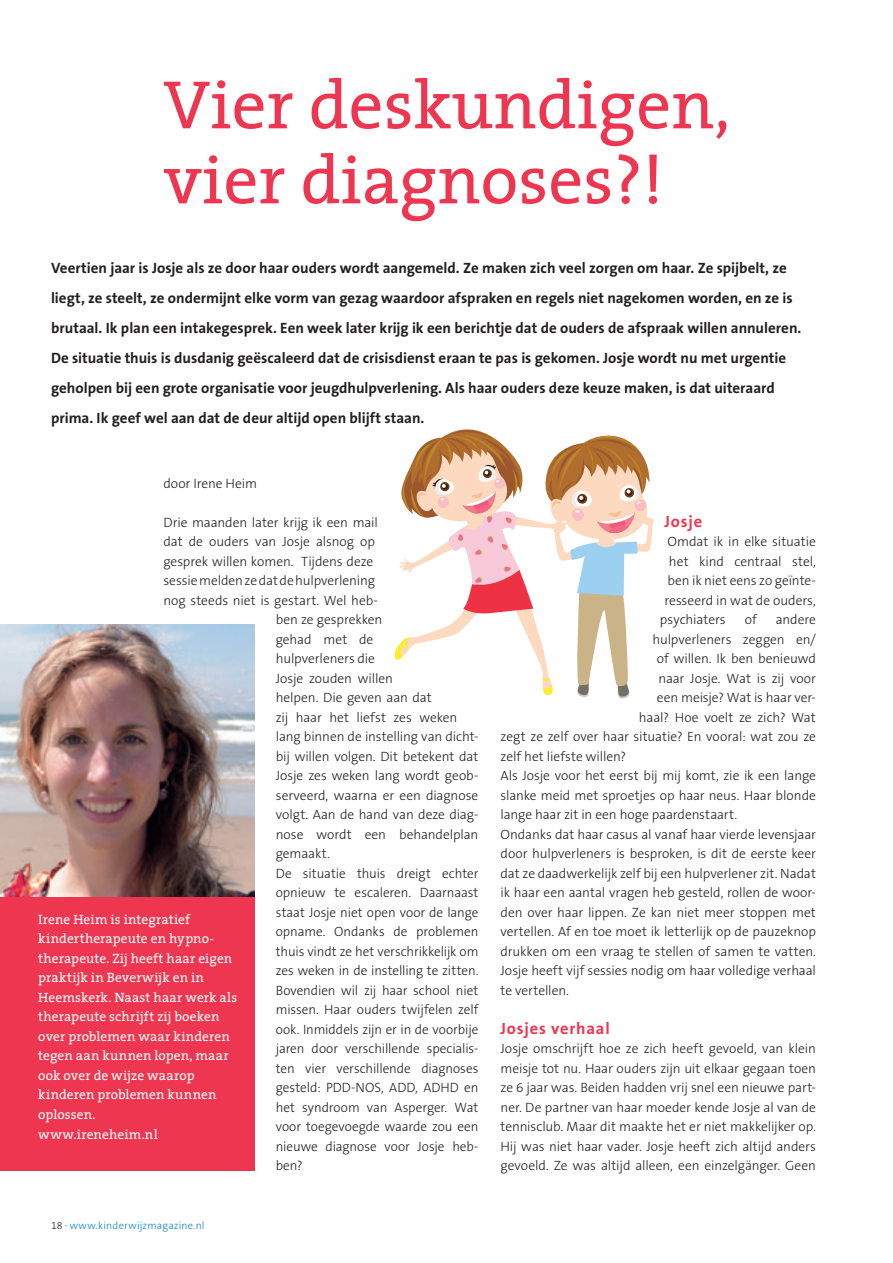
<style>
.page{position:relative;width:893px;height:1263px;background:#fff}
.page>*{position:absolute;margin:0;border:0;box-sizing:border-box;transform-origin:0 0}
.t1{font:69px/75px "The Serif";color:#ee3650}
.t2{font:700 16.5px "The Sans B7";letter-spacing:.05em;color:#ee3650}
.t3{font:700 15px/30px "The Sans B7";color:#231f20}
.t4{font:300 13.5px/19.5px "The Sans B3";letter-spacing:-.005em;color:#231f20;text-align:justify}
.t5{font:13.5px/19.5px "The Serif";letter-spacing:.005em;color:#fff}
.t6{font:300 10.5px "The Sans B3";letter-spacing:.015em;color:#1286c4}
.s1{color:#231f20}
.s2{font-size:4.5px;color:#231f20}
</style>
<div class="page">
<img style="left:0;top:624px;width:255px;height:273px">
<div style="left:0;top:897px;width:255px;height:273px;background:#ee3650"></div>
<svg style="left:394px;top:429px;width:260px;height:270px"></svg>
<h1 class="t1" style="left:163px;top:65px;width:568px">Vier deskundigen, vier diagnoses?!</h1>
<p class="t3" style="left:51px;top:254px;width:752px">Veertien jaar is Josje als ze door haar ouders wordt aangemeld. Ze maken zich veel zorgen om haar. Ze spijbelt, ze liegt, ze steelt, ze ondermijnt elke vorm van gezag waardoor afspraken en regels niet nagekomen worden, en ze is brutaal. Ik plan een intakegesprek. Een week later krijg ik een berichtje dat de ouders de afspraak willen annuleren.<br>De situatie thuis is dusdanig geëscaleerd dat de crisisdienst eraan te pas is gekomen. Josje wordt nu met urgentie geholpen bij een grote organisatie voor jeugdhulpverlening. Als haar ouders deze keuze maken, is dat uiteraard prima. Ik geef wel aan dat de deur altijd open blijft staan.</p>
<p class="t4" style="left:163px;top:474px;width:95px">door Irene Heim</p>
<p class="t4" style="left:163px;top:513px;width:216px">Drie maanden later krijg ik een mail</p>
<p class="t4" style="left:163px;top:533px;width:213px">dat de ouders van Josje alsnog op</p>
<p class="t4" style="left:163px;top:552px;width:212px">gesprek willen komen. Tijdens deze</p>
<p class="t4" style="left:163px;top:572px;width:213px">sessie melden ze dat de hulpverlening</p>
<p class="t4" style="left:163px;top:591px;width:216px">nog steeds niet is gestart. Wel heb-</p>
<p class="t4" style="left:276px;top:611px;width:108px">ben ze gesprekken</p>
<p class="t4" style="left:276px;top:630px;width:99px">gehad met de</p>
<p class="t4" style="left:276px;top:650px;width:101px">hulpverleners die</p>
<p class="t4" style="left:276px;top:669px;width:119px">Josje zouden willen</p>
<p class="t4" style="left:276px;top:689px;width:158px">helpen. Die geven aan dat</p>
<p class="t4" style="left:276px;top:708px;width:183px">zij haar het liefst zes weken</p>
<p class="t4" style="left:276px;top:728px;width:204px">lang binnen de instelling van dicht-</p>
<p class="t4" style="left:276px;top:747px;width:204px">bij willen volgen. Dit betekent dat</p>
<p class="t4" style="left:276px;top:767px;width:204px">Josje zes weken lang wordt geob-</p>
<p class="t4" style="left:276px;top:786px;width:204px">serveerd, waarna er een diagnose</p>
<p class="t4" style="left:276px;top:806px;width:204px">volgt. Aan de hand van deze diag-</p>
<p class="t4" style="left:276px;top:825px;width:204px">nose wordt een behandelplan</p>
<p class="t4" style="left:276px;top:845px;width:56px">gemaakt.</p>
<p class="t4" style="left:276px;top:864px;width:204px">De situatie thuis dreigt echter</p>
<p class="t4" style="left:276px;top:884px;width:204px">opnieuw te escaleren. Daarnaast</p>
<p class="t4" style="left:276px;top:903px;width:204px">staat Josje niet open voor de lange</p>
<p class="t4" style="left:276px;top:923px;width:204px">opname. Ondanks de problemen</p>
<p class="t4" style="left:276px;top:942px;width:204px">thuis vindt ze het verschrikkelijk om</p>
<p class="t4" style="left:276px;top:962px;width:204px">zes weken in de instelling te zitten.</p>
<p class="t4" style="left:276px;top:981px;width:204px">Bovendien wil zij haar school niet</p>
<p class="t4" style="left:276px;top:1001px;width:204px">missen. Haar ouders twijfelen zelf</p>
<p class="t4" style="left:276px;top:1020px;width:204px">ook. Inmiddels zijn er in de voorbije</p>
<p class="t4" style="left:276px;top:1040px;width:204px">jaren door verschillende specialis-</p>
<p class="t4" style="left:276px;top:1059px;width:204px">ten vier verschillende diagnoses</p>
<p class="t4" style="left:276px;top:1079px;width:204px">gesteld: PDD-NOS, ADD, ADHD en</p>
<p class="t4" style="left:276px;top:1098px;width:204px">het syndroom van Asperger. Wat</p>
<p class="t4" style="left:276px;top:1118px;width:204px">voor toegevoegde waarde zou een</p>
<p class="t4" style="left:276px;top:1137px;width:204px">nieuwe diagnose voor Josje heb-</p>
<p class="t4" style="left:276px;top:1157px;width:28px">ben?</p>
<p class="t5" style="left:38px;top:909px;width:201px">Irene Heim is integratief kindertherapeute en hypno&shy;therapeute. Zij heeft haar eigen praktijk in Beverwijk en in<br>Heemskerk. Naast haar werk als therapeute schrijft zij boeken over problemen waar kinderen tegen aan kunnen lopen, maar ook over de wijze waarop kinderen problemen kunnen oplossen.<br>www.ireneheim.nl</p>
<p class="t6" style="left:51px;top:1220px;width:155px"><span class="s1">18</span> <span class="s2">•</span> www.kinderwijzmagazine.nl</p>
<p class="t2" style="left:664px;top:512px;width:39px">Josje</p>
<p class="t4" style="left:667px;top:533px;width:150px">Omdat ik in elke situatie</p>
<p class="t4" style="left:669px;top:552px;width:149px">het kind centraal stel,</p>
<p class="t4" style="left:667px;top:572px;width:150px">ben ik niet eens zo geïnte-</p>
<p class="t4" style="left:664px;top:591px;width:153px">resseerd in wat de ouders,</p>
<p class="t4" style="left:660px;top:611px;width:67px">psychiaters</p>
<p class="t4" style="left:745px;top:611px;width:14px">of</p>
<p class="t4" style="left:776px;top:611px;width:42px">andere</p>
<p class="t4" style="left:652px;top:630px;width:165px">hulpverleners zeggen en/</p>
<p class="t4" style="left:657px;top:650px;width:160px">of willen. Ik ben benieuwd</p>
<p class="t4" style="left:658px;top:669px;width:159px">naar Josje. Wat is zij voor</p>
<p class="t4" style="left:657px;top:689px;width:161px">een meisje? Wat is haar ver-</p>
<p class="t4" style="left:639px;top:708px;width:179px">haal? Hoe voelt ze zich? Wat</p>
<p class="t4" style="left:501px;top:728px;width:317px">zegt ze zelf over haar situatie? En vooral: wat zou ze</p>
<p class="t4" style="left:501px;top:747px;width:127px">zelf het liefste willen?</p>
<p class="t4" style="left:501px;top:767px;width:317px">Als Josje voor het eerst bij mij komt, zie ik een lange</p>
<p class="t4" style="left:501px;top:786px;width:317px">slanke meid met sproetjes op haar neus. Haar blonde</p>
<p class="t4" style="left:501px;top:806px;width:238px">lange haar zit in een hoge paardenstaart.</p>
<p class="t4" style="left:501px;top:825px;width:317px">Ondanks dat haar casus al vanaf haar vierde levensjaar</p>
<p class="t4" style="left:501px;top:845px;width:317px">door hulpverleners is besproken, is dit de eerste keer</p>
<p class="t4" style="left:501px;top:864px;width:317px">dat ze daadwerkelijk zelf bij een hulpverlener zit. Nadat</p>
<p class="t4" style="left:501px;top:884px;width:317px">ik haar een aantal vragen heb gesteld, rollen de woor-</p>
<p class="t4" style="left:501px;top:903px;width:317px">den over haar lippen. Ze kan niet meer stoppen met</p>
<p class="t4" style="left:501px;top:923px;width:317px">vertellen. Af en toe moet ik letterlijk op de pauzeknop</p>
<p class="t4" style="left:501px;top:942px;width:317px">drukken om een vraag te stellen of samen te vatten.</p>
<p class="t4" style="left:501px;top:962px;width:317px">Josje heeft vijf sessies nodig om haar volledige verhaal</p>
<p class="t4" style="left:501px;top:981px;width:70px">te vertellen.</p>
<p class="t2" style="left:501px;top:1019px;width:111px">Josjes verhaal</p>
<p class="t4" style="left:501px;top:1040px;width:317px">Josje omschrijft hoe ze zich heeft gevoeld, van klein meisje tot nu. Haar ouders zijn uit elkaar gegaan toen ze 6 jaar was. Beiden hadden vrij snel een nieuwe part&shy;ner. De partner van haar moeder kende Josje al van de tennisclub. Maar dit maakte het er niet makkelijker op.<br>Hij was niet haar vader. Josje heeft zich altijd anders gevoeld. Ze was altijd alleen, een einzelgänger. Geen</p>
</div>
